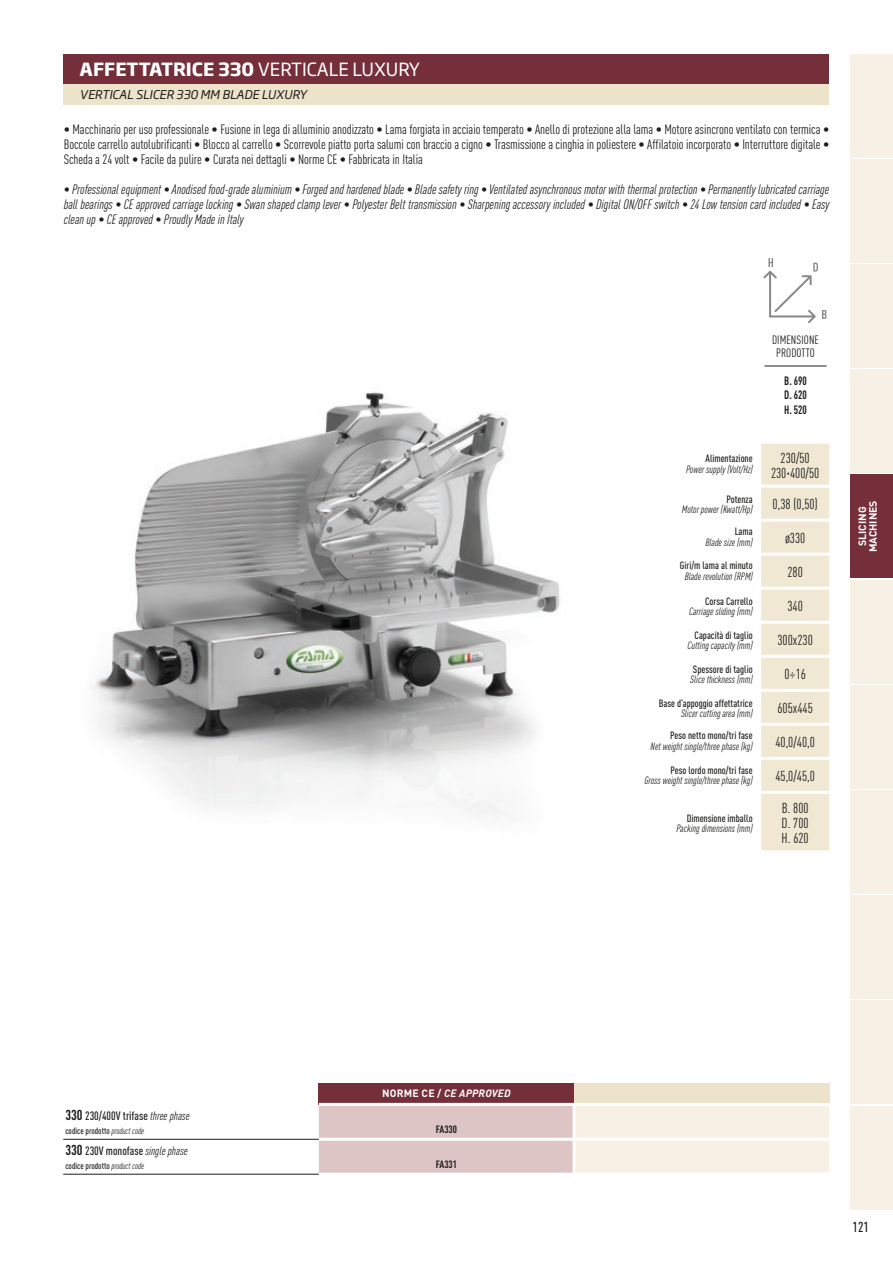
<style>
.page{position:relative;width:893px;height:1263px;background:#fff}
.page>*{position:absolute;margin:0;border:0;box-sizing:border-box;transform-origin:0 0}
.t1{font:700 18px "Soho Gothic Pro";color:#fff}
.t2{font:condensed 14.25px/15px "DIN Pro";color:#1d1d1b;text-align:center}
.t3{font:500 condensed 14.25px "DIN Pro";color:#1d1d1b}
.t4{font:condensed 13.5px/15px "DIN Pro";letter-spacing:-.005em;color:#1d1d1b;text-align:justify}
.t5{font:italic condensed 13.5px/15px "DIN Pro";color:#1d1d1b;text-align:justify}
.t6{font:500 condensed 12px "DIN Pro";color:#1d1d1b}
.t7{font:italic 12px "Soho Gothic Pro";color:#1d1d1b}
.t8{font:condensed 12px/12px "DIN Pro";letter-spacing:.01em;color:#1d1d1b;text-align:center}
.t9{font:700 condensed 12px/14.4px "DIN Pro";color:#1d1d1b;text-align:justify;scale:.9 1}
.t10{font:italic condensed 10.5px "DIN Pro";color:#1d1d1b}
.t11{font:500 condensed 10.5px "DIN Pro";color:#1d1d1b}
.t12{font:italic 700 10.5px "DIN Pro";letter-spacing:.02em;color:#fff}
.t13{font:700 10.5px/10.5px "DIN Pro";color:#fff;text-align:center}
.t14{font:700 condensed 10.5px "DIN Pro";color:#1d1d1b}
.t15{font:500 condensed 9px "DIN Pro";color:#1d1d1b}
.s1{font-weight:400}
.s2{font-style:normal}
.s3{font-weight:700;font-size:14.25px}
.s4{font-weight:400;font-style:italic}
</style>
<div class="page">
<img style="left:93px;top:391px;width:467px;height:424px">
<hr style="left:764px;top:366px;width:62px;height:1px;background:#1d1d1b">
<svg style="left:763px;top:258px;width:63px;height:65px"></svg>
<div style="left:64px;top:54px;width:765px;height:31px;background:#742f3a"></div>
<div style="left:64px;top:85px;width:765px;height:20px;background:#ede3ca"></div>
<div style="left:761px;top:444px;width:68px;height:406px;background:#f1e8d4"></div>
<hr style="left:761px;top:553px;width:68px;height:3px;background:#fff">
<hr style="left:761px;top:621px;width:68px;height:3px;background:#fff">
<hr style="left:761px;top:655px;width:68px;height:3px;background:#fff">
<hr style="left:761px;top:689px;width:68px;height:3px;background:#fff">
<hr style="left:761px;top:723px;width:68px;height:3px;background:#fff">
<hr style="left:761px;top:757px;width:68px;height:3px;background:#fff">
<hr style="left:761px;top:791px;width:68px;height:3px;background:#fff">
<hr style="left:761px;top:485px;width:68px;height:3px;background:#fff">
<hr style="left:761px;top:519px;width:68px;height:3px;background:#fff">
<hr style="left:761px;top:587px;width:68px;height:3px;background:#fff">
<div style="left:850px;top:475px;width:43px;height:103px;background:#742f3a"></div>
<div style="left:850px;top:264px;width:43px;height:103px;background:#f6f1e4"></div>
<div style="left:850px;top:1106px;width:43px;height:103px;background:#f6f1e4"></div>
<div style="left:850px;top:370px;width:43px;height:103px;background:#f6f1e4"></div>
<div style="left:850px;top:580px;width:43px;height:103px;background:#f6f1e4"></div>
<div style="left:850px;top:685px;width:43px;height:103px;background:#f6f1e4"></div>
<div style="left:850px;top:790px;width:43px;height:103px;background:#f6f1e4"></div>
<div style="left:850px;top:896px;width:43px;height:103px;background:#f6f1e4"></div>
<div style="left:850px;top:1001px;width:43px;height:103px;background:#f6f1e4"></div>
<div style="left:850px;top:159px;width:43px;height:103px;background:#f6f1e4"></div>
<div style="left:850px;top:54px;width:43px;height:103px;background:#f6f1e4"></div>
<div style="left:319px;top:1083px;width:255px;height:21px;background:#742f3a"></div>
<div style="left:574px;top:1083px;width:255px;height:21px;background:#ede3ca"></div>
<svg style="left:319px;top:1106px;width:510px;height:67px;background:#eadbd5"></svg>
<hr style="left:574px;top:1103px;width:255px;height:3px;background:#fff">
<hr style="left:574px;top:1138px;width:255px;height:3px;background:#fff">
<hr style="left:573px;top:1106px;width:3px;height:32px;background:#fff">
<hr style="left:63px;top:1139px;width:256px;height:1px;background:#1d1d1b">
<hr style="left:63px;top:1174px;width:256px;height:1px;background:#1d1d1b">
<hr style="left:319px;top:1138px;width:255px;height:3px;background:#fff">
<hr style="left:573px;top:1141px;width:3px;height:32px;background:#fff">
<hr style="left:319px;top:1103px;width:255px;height:3px;background:#fff">
<h1 class="t1" style="left:80px;top:55px;width:342px">AFFETTATRICE 330 <span class="s1">VERTICALE LUXURY</span></h1>
<p class="t7" style="left:80px;top:85px;width:228px">VERTICAL SLICER 330 MM BLADE LUXURY</p>
<p class="t4" style="left:64px;top:120px;width:767px">• Macchinario per uso professionale • Fusione in lega di alluminio anodizzato • Lama forgiata in acciaio temperato • Anello di protezione alla lama • Motore asincrono ventilato con termica • Boccole carrello autolubrificanti • Blocco al carrello • Scorrevole piatto porta salumi con braccio a cigno • Trasmissione a cinghia in poliestere • Affilatoio incorporato • Interruttore digitale • Scheda a 24 volt • Facile da pulire • Curata nei dettagli • Norme CE • Fabbricata in Italia</p>
<p class="t5" style="left:64px;top:180px;width:767px">• Professional equipment • Anodised food-grade aluminium • Forged and hardened blade • Blade safety ring • Ventilated asynchronous motor with thermal protection • Permanently lubricated carriage ball bearings • CE approved carriage locking • Swan shaped clamp lever • Polyester Belt transmission • Sharpening accessory included • Digital ON/OFF switch • 24 Low tension card included • Easy clean up • CE approved • Proudly Made in Italy</p>
<p class="t8" style="left:772px;top:333px;width:49px">DIMENSIONE<br>PRODOTTO</p>
<p class="t11" style="left:705px;top:451px;width:49px">Alimentazione</p>
<p class="t10" style="left:686px;top:462px;width:68px">Power supply (Volt/Hz)</p>
<p class="t11" style="left:726px;top:491px;width:28px">Potenza</p>
<p class="t10" style="left:682px;top:502px;width:72px">Motor power (Kwatt/Hp)</p>
<p class="t9" style="left:784px;top:372px;width:27px">B. 690<br>D. 620<br>H. 520</p>
<p class="t2" style="left:771px;top:449px;width:50px">230/50<br>230·400/50</p>
<p class="t2" style="left:773px;top:495px;width:47px">0,38 (0,50)</p>
<p class="t11" style="left:735px;top:524px;width:19px">Lama</p>
<p class="t10" style="left:705px;top:535px;width:49px">Blade size (mm)</p>
<p class="t2" style="left:785px;top:529px;width:22px">ø330</p>
<p class="t11" style="left:680px;top:558px;width:74px">Giri/m lama al minuto</p>
<p class="t10" style="left:685px;top:569px;width:69px">Blade revolution (RPM)</p>
<p class="t2" style="left:787px;top:563px;width:17px">280</p>
<p class="t11" style="left:705px;top:593px;width:49px">Corsa Carrello</p>
<p class="t10" style="left:689px;top:604px;width:65px">Carriage sliding (mm)</p>
<p class="t2" style="left:787px;top:597px;width:17px">340</p>
<p class="t11" style="left:695px;top:627px;width:60px">Capacità di taglio</p>
<p class="t10" style="left:687px;top:638px;width:67px">Cutting capacity (mm)</p>
<p class="t2" style="left:777px;top:631px;width:37px">300x230</p>
<p class="t11" style="left:693px;top:661px;width:61px">Spessore di taglio</p>
<p class="t10" style="left:690px;top:672px;width:64px">Slice thickness (mm)</p>
<p class="t2" style="left:784px;top:665px;width:23px">0÷16</p>
<p class="t11" style="left:659px;top:695px;width:95px">Base d’appoggio affettatrice</p>
<p class="t10" style="left:681px;top:706px;width:73px">Slicer cutting area (mm)</p>
<p class="t2" style="left:777px;top:699px;width:37px">605x445</p>
<p class="t11" style="left:670px;top:728px;width:84px">Peso netto mono/tri fase</p>
<p class="t10" style="left:651px;top:739px;width:103px">Net weight single/three phase (kg)</p>
<p class="t2" style="left:775px;top:733px;width:41px">40,0/40,0</p>
<p class="t11" style="left:670px;top:762px;width:84px">Peso lordo mono/tri fase</p>
<p class="t10" style="left:644px;top:773px;width:110px">Gross weight single/three phase (kg)</p>
<p class="t2" style="left:775px;top:767px;width:41px">45,0/45,0</p>
<p class="t11" style="left:687px;top:810px;width:67px">Dimensione imballo</p>
<p class="t10" style="left:676px;top:821px;width:78px">Packing dimensions (mm)</p>
<p class="t2" style="left:782px;top:799px;width:29px;text-align:justify">B. 800<br>D. 700<br>H. 620</p>
<p class="t13" style="left:856px;top:552px;width:54px;rotate:-90deg">SLICING<br>MACHINES</p>
<p class="t12" style="left:382px;top:1085px;width:130px"><span class="s2">NORME CE /</span> CE APPROVED</p>
<p class="t6" style="left:65px;top:1107px;width:126px"><span class="s3">330</span> 230/400V trifase <span class="s4">three phase</span></p>
<p class="t15" style="left:65px;top:1124px;width:80px">codice prodotto <span class="s4">product code</span></p>
<p class="t14" style="left:436px;top:1121px;width:23px">FA330</p>
<p class="t6" style="left:65px;top:1142px;width:124px"><span class="s3">330</span> 230V monofase <span class="s4">single phase</span></p>
<p class="t15" style="left:65px;top:1159px;width:80px">codice prodotto <span class="s4">product code</span></p>
<p class="t14" style="left:436px;top:1156px;width:23px">FA331</p>
<p class="t3" style="left:853px;top:1216px;width:18px">121</p>
</div>
